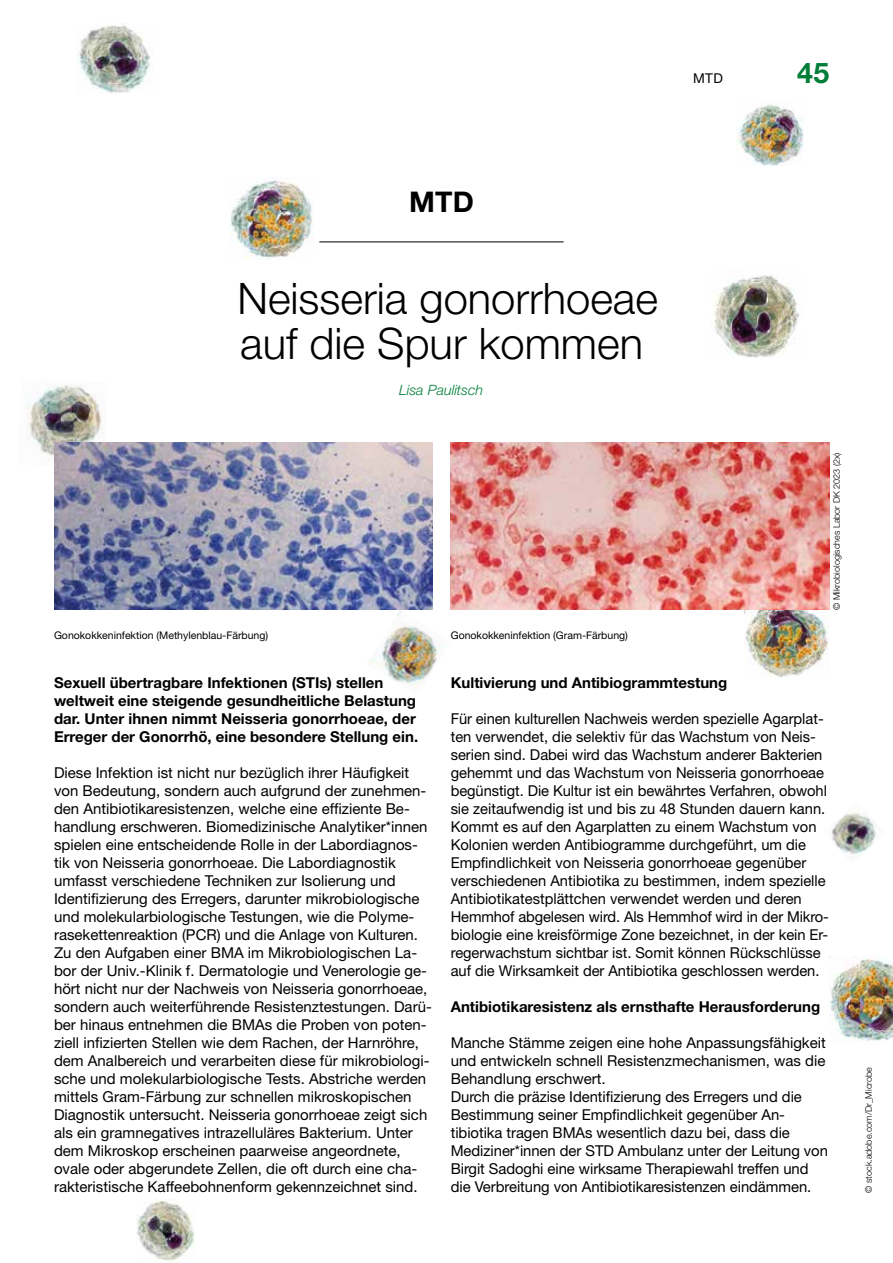
<style>
.page{position:relative;width:893px;height:1263px;background:#fff}
.page>*{position:absolute;margin:0;border:0;box-sizing:border-box;transform-origin:0 0}
.t1{font:300 43.5px/45px "Helvetica Neue LT Std";color:#000}
.t2{font:700 28.5px "Helvetica Neue LT Std";color:#000}
.t3{font:700 28.5px "Helvetica Neue LT Std";color:#007e37}
.t4{font:15px/18px "Helvetica Neue LT Std";color:#000}
.t5{font:700 15px/18px "Helvetica Neue LT Std";color:#000}
.t6{font:italic 300 14.25px "Helvetica Neue LT Std";color:#007e37}
.t7{font:13.5px "Helvetica Neue LT Std";color:#000}
.t8{font:10.5px "Helvetica Neue LT Std";color:#000}
.t9{font:300 9px "Helvetica Neue LT Std";color:#000}
</style>
<div class="page">
<img style="left:230px;top:178px;width:84px;height:81px">
<img style="left:27px;top:384px;width:81px;height:72px">
<img style="left:368px;top:610px;width:75px;height:79px">
<img style="left:744px;top:610px;width:85px;height:68px">
<img style="left:831px;top:812px;width:49px;height:46px">
<img style="left:136px;top:1199px;width:60px;height:64px">
<img style="left:829px;top:957px;width:64px;height:84px">
<hr style="left:319px;top:242px;width:245px;height:1px;background:#000">
<img style="left:711px;top:275px;width:89px;height:83px">
<img style="left:736px;top:104px;width:68px;height:62px">
<img style="left:78px;top:25px;width:75px;height:68px">
<img style="left:54px;top:443px;width:378px;height:167px">
<img style="left:451px;top:443px;width:378px;height:167px">
<p class="t7" style="left:693px;top:70px;width:31px">MTD</p>
<h2 class="t3" style="left:797px;top:55px;width:33px">45</h2>
<h2 class="t2" style="left:409px;top:184px;width:66px">MTD</h2>
<h1 class="t1" style="left:237px;top:275px;width:422px">Neisseria gonorrhoeae auf die Spur kommen</h1>
<p class="t6" style="left:399px;top:381px;width:85px">Lisa Paulitsch</p>
<p class="t8" style="left:54px;top:629px;width:216px">Gonokokkeninfektion (Methylenblau-Färbung)</p>
<p class="t8" style="left:451px;top:629px;width:179px">Gonokokkeninfektion (Gram-Färbung)</p>
<p class="t9" style="left:831px;top:610px;width:159px;rotate:-90deg">© Mikrobiologisches Labor DK 2023 (2x)</p>
<p class="t5" style="left:54px;top:673px;width:366px">Sexuell übertragbare Infektionen (STIs) stellen weltweit eine steigende gesundheitliche Belastung dar. Unter ihnen nimmt Neisseria gonorrhoeae, der Erreger der Gonorrhö, eine besondere Stellung ein.</p>
<p class="t4" style="left:54px;top:763px;width:379px">Diese Infektion ist nicht nur bezüglich ihrer Häufigkeit von Bedeutung, sondern auch aufgrund der zunehmen&shy;den Antibiotikaresistenzen, welche eine effiziente Be&shy;handlung erschweren. Biomedizinische Analytiker*innen spielen eine entscheidende Rolle in der Labordiagnos&shy;tik von Neisseria gonorrhoeae. Die Labordiagnostik umfasst verschiedene Techniken zur Isolierung und Identifizierung des Erregers, darunter mikrobiologische und molekularbiologische Testungen, wie die Polyme&shy;rasekettenreaktion (PCR) und die Anlage von Kulturen.<br>Zu den Aufgaben einer BMA im Mikrobiologischen La&shy;bor der Univ.-Klinik f. Dermatologie und Venerologie ge&shy;hört nicht nur der Nachweis von Neisseria gonorrhoeae, sondern auch weiterführende Resistenztestungen. Darü&shy;ber hinaus entnehmen die BMAs die Proben von poten&shy;ziell infizierten Stellen wie dem Rachen, der Harnröhre, dem Analbereich und verarbeiten diese für mikrobiologi&shy;sche und molekularbiologische Tests. Abstriche werden mittels Gram-Färbung zur schnellen mikroskopischen Diagnostik untersucht. Neisseria gonorrhoeae zeigt sich als ein gramnegatives intrazelluläres Bakterium. Unter dem Mikroskop erscheinen paarweise angeordnete, ovale oder abgerundete Zellen, die oft durch eine cha&shy;rakteristische Kaffeebohnenform gekennzeichnet sind.</p>
<p class="t5" style="left:451px;top:673px;width:278px">Kultivierung und Antibiogrammtestung</p>
<p class="t4" style="left:451px;top:709px;width:380px">Für einen kulturellen Nachweis werden spezielle Agarplat&shy;ten verwendet, die selektiv für das Wachstum von Neis&shy;serien sind. Dabei wird das Wachstum anderer Bakterien gehemmt und das Wachstum von Neisseria gonorrhoeae begünstigt. Die Kultur ist ein bewährtes Verfahren, obwohl sie zeitaufwendig ist und bis zu 48 Stunden dauern kann.<br>Kommt es auf den Agarplatten zu einem Wachstum von Kolonien werden Antibiogramme durchgeführt, um die Empfindlichkeit von Neisseria gonorrhoeae gegenüber verschiedenen Antibiotika zu bestimmen, indem spezielle Antibiotikatestplättchen verwendet werden und deren Hemmhof abgelesen wird. Als Hemmhof wird in der Mikro&shy;biologie eine kreisförmige Zone bezeichnet, in der kein Er&shy;regerwachstum sichtbar ist. Somit können Rückschlüsse auf die Wirksamkeit der Antibiotika geschlossen werden.</p>
<p class="t5" style="left:451px;top:997px;width:371px">Antibiotikaresistenz als ernsthafte Herausforderung</p>
<p class="t4" style="left:451px;top:1033px;width:379px">Manche Stämme zeigen eine hohe Anpassungsfähigkeit und entwickeln schnell Resistenzmechanismen, was die Behandlung erschwert.<br>Durch die präzise Identifizierung des Erregers und die Bestimmung seiner Empfindlichkeit gegenüber An&shy;tibiotika tragen BMAs wesentlich dazu bei, dass die Mediziner*innen der STD Ambulanz unter der Leitung von Birgit Sadoghi eine wirksame Therapiewahl treffen und die Verbreitung von Antibiotikaresistenzen eindämmen.</p>
<p class="t9" style="left:863px;top:1193px;width:127px;rotate:-90deg">© stock.adobe.com/Dr_Microbe</p>
</div>
